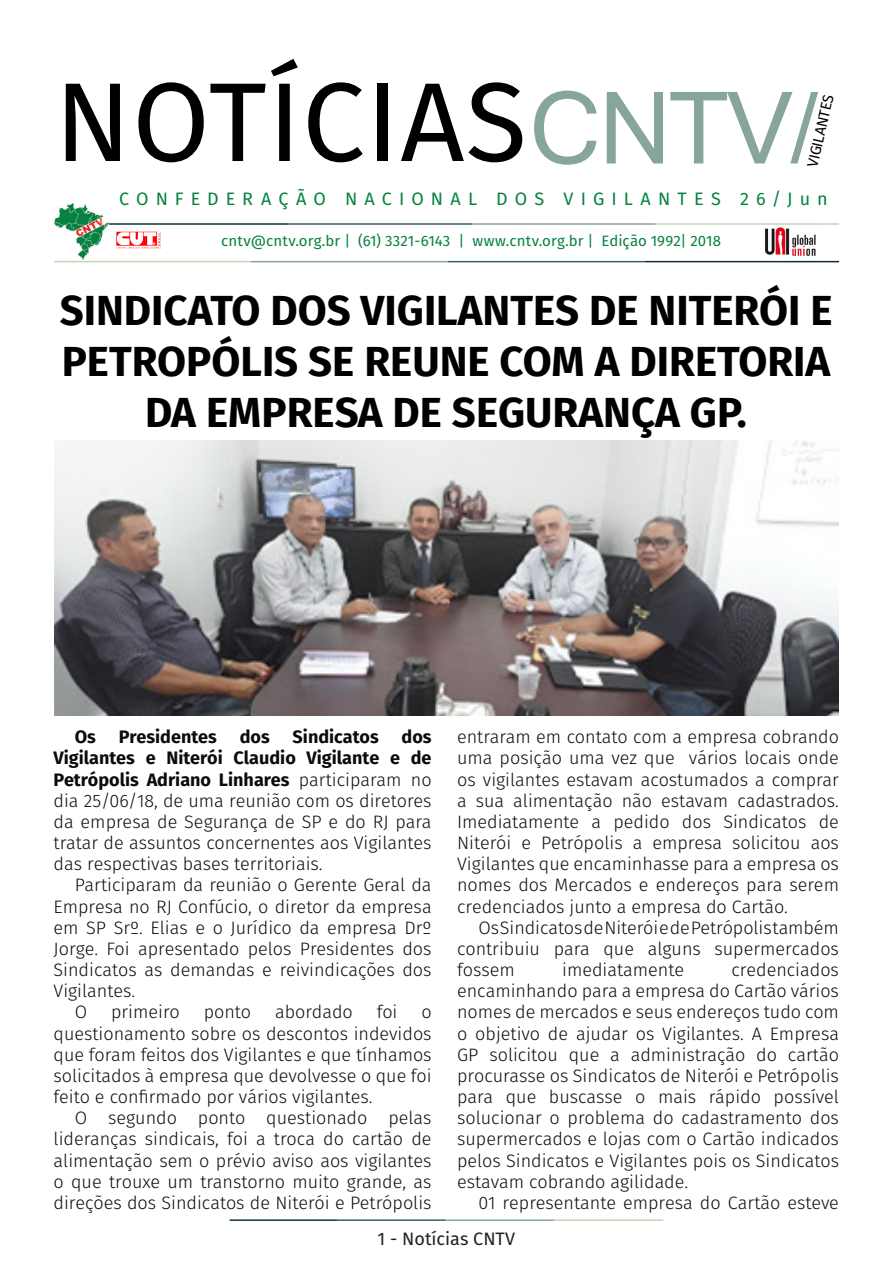
<style>
.page{position:relative;width:893px;height:1263px;background:#fff}
.page>*{position:absolute;margin:0;border:0;box-sizing:border-box;transform-origin:0 0}
.t1{font:112.2px "Fira Sans";letter-spacing:.01em;color:#000}
.t2{font:111px "Latha";color:#87a59a}
.t3{font:700 42px/51px "Fira Sans";color:#000001;text-align:center}
.t4{font:300 18px/21.1px "Fira Sans";color:#080d0b;text-align:justify}
.t5{font:18px "Fira Sans";letter-spacing:.39em;color:#068241}
.t6{font:700 18px "Fira Sans";color:#080d0b}
.t7{font:18px "Fira Sans";color:#231f20}
.t8{font:15px "Fira Sans";letter-spacing:.005em;color:#068241}
.t9{font:15px "Fira Sans";color:#000001}
.s1{font-weight:700}
</style>
<div class="page">
<hr style="left:230px;top:1219px;width:107px;height:2px;background:#0e323f">
<hr style="left:337px;top:1219px;width:109px;height:2px;background:#3a5f6d">
<hr style="left:446px;top:1219px;width:109px;height:2px;background:#87a59a">
<hr style="left:555px;top:1219px;width:108px;height:2px;background:#c6d5b7">
<img style="left:764px;top:227px;width:54px;height:34px">
<hr style="left:108px;top:223px;width:181px;height:2px;background:#0e323f">
<hr style="left:289px;top:223px;width:183px;height:2px;background:#3a5f6d">
<hr style="left:472px;top:223px;width:184px;height:2px;background:#87a59a">
<hr style="left:656px;top:223px;width:183px;height:2px;background:#c6d5b7">
<hr style="left:645px;top:261px;width:194px;height:1px;background:#0e323f">
<hr style="left:448px;top:261px;width:197px;height:1px;background:#3a5f6d">
<hr style="left:251px;top:261px;width:197px;height:1px;background:#87a59a">
<hr style="left:54px;top:261px;width:197px;height:1px;background:#c6d5b7">
<img style="left:54px;top:203px;width:54px;height:57px">
<img style="left:108px;top:222px;width:61px;height:27px">
<img style="left:54px;top:440px;width:784px;height:275px">
<p class="t1" style="left:55px;top:37px;width:474px">NOTÍCIAS</p>
<p class="t2" style="left:529px;top:40px;width:290px">CNTV/</p>
<p class="t9" style="left:801px;top:164px;width:76px;rotate:-77deg">VIGILANTES</p>
<p class="t5" style="left:119px;top:185px;width:710px">CONFEDERAÇÃO NACIONAL DOS VIGILANTES 26/Jun</p>
<p class="t8" style="left:221px;top:230px;width:501px">cntv@cntv.org.br | (61) 3321-6143 | www.cntv.org.br | Edição 1992| 2018</p>
<p class="t3" style="left:60px;top:282px;width:774px">SINDICATO DOS VIGILANTES DE NITERÓI E<br>PETROPÓLIS SE REUNE COM A DIRETORIA<br>DA EMPRESA DE SEGURANÇA GP.</p>
<p class="t6" style="left:75px;top:722px;width:23px">Os</p>
<p class="t6" style="left:119px;top:722px;width:100px">Presidentes</p>
<p class="t6" style="left:240px;top:722px;width:32px">dos</p>
<p class="t6" style="left:293px;top:722px;width:88px">Sindicatos</p>
<p class="t4" style="left:54px;top:726px;width:380px;text-indent:348px"><span class="s1">dos Vigilantes e Niterói Claudio Vigilante e de Petrópolis Adriano Linhares</span> participaram no dia 25/06/18, de uma reunião com os diretores da empresa de Segurança de SP e do RJ para tratar de assuntos concernentes aos Vigilantes das respectivas bases territoriais.</p>
<p class="t4" style="left:54px;top:874px;width:380px;text-indent:21px">Participaram da reunião o Gerente Geral da Empresa no RJ Confúcio, o diretor da empresa em SP Srº. Elias e o Jurídico da empresa Drº Jorge. Foi apresentado pelos Presidentes dos Sindicatos as demandas e reivindicações dos Vigilantes.</p>
<p class="t4" style="left:75px;top:1001px;width:14px">O</p>
<p class="t4" style="left:111px;top:1001px;width:70px">primeiro</p>
<p class="t4" style="left:204px;top:1001px;width:49px">ponto</p>
<p class="t4" style="left:275px;top:1001px;width:79px">abordado</p>
<p class="t4" style="left:377px;top:1001px;width:22px">foi</p>
<p class="t4" style="left:54px;top:1001px;width:380px;text-indent:368px">o questionamento sobre os descontos indevidos que foram feitos dos Vigilantes e que tínhamos solicitados à empresa que devolvesse o que foi feito e confirmado por vários vigilantes.</p>
<p class="t4" style="left:54px;top:1107px;width:380px;text-indent:21px">O segundo ponto questionado pelas lideranças sindicais, foi a troca do cartão de alimentação sem o prévio aviso aos vigilantes o que trouxe um transtorno muito grande, as direções dos Sindicatos de Niterói e Petrópolis</p>
<p class="t4" style="left:457px;top:726px;width:383px">entraram em contato com a empresa cobrando uma posição uma vez que vários locais onde os vigilantes estavam acostumados a comprar a sua alimentação não estavam cadastrados.<br>Imediatamente a pedido dos Sindicatos de Niterói e Petrópolis a empresa solicitou aos Vigilantes que encaminhasse para a empresa os nomes dos Mercados e endereços para serem credenciados junto a empresa do Cartão.</p>
<p class="t4" style="left:457px;top:917px;width:383px;text-indent:21px">Os Sindicatos de Niterói e de Petrópolis também contribuiu para que alguns supermercados fossem</p>
<p class="t4" style="left:457px;top:959px;width:383px;text-indent:274px">credenciados encaminhando para a empresa do Cartão vários nomes de mercados e seus endereços tudo com o objetivo de ajudar os Vigilantes. A Empresa GP solicitou que a administração do cartão procurasse os Sindicatos de Niterói e Petrópolis para que buscasse o mais rápido possível solucionar o problema do cadastramento dos supermercados e lojas com o Cartão indicados pelos Sindicatos e Vigilantes pois os Sindicatos estavam cobrando agilidade.</p>
<p class="t4" style="left:478px;top:1192px;width:362px">01 representante empresa do Cartão esteve</p>
<p class="t4" style="left:562px;top:959px;width:123px">imediatamente</p>
<p class="t7" style="left:378px;top:1225px;width:139px">1 - Notícias CNTV</p>
</div>
